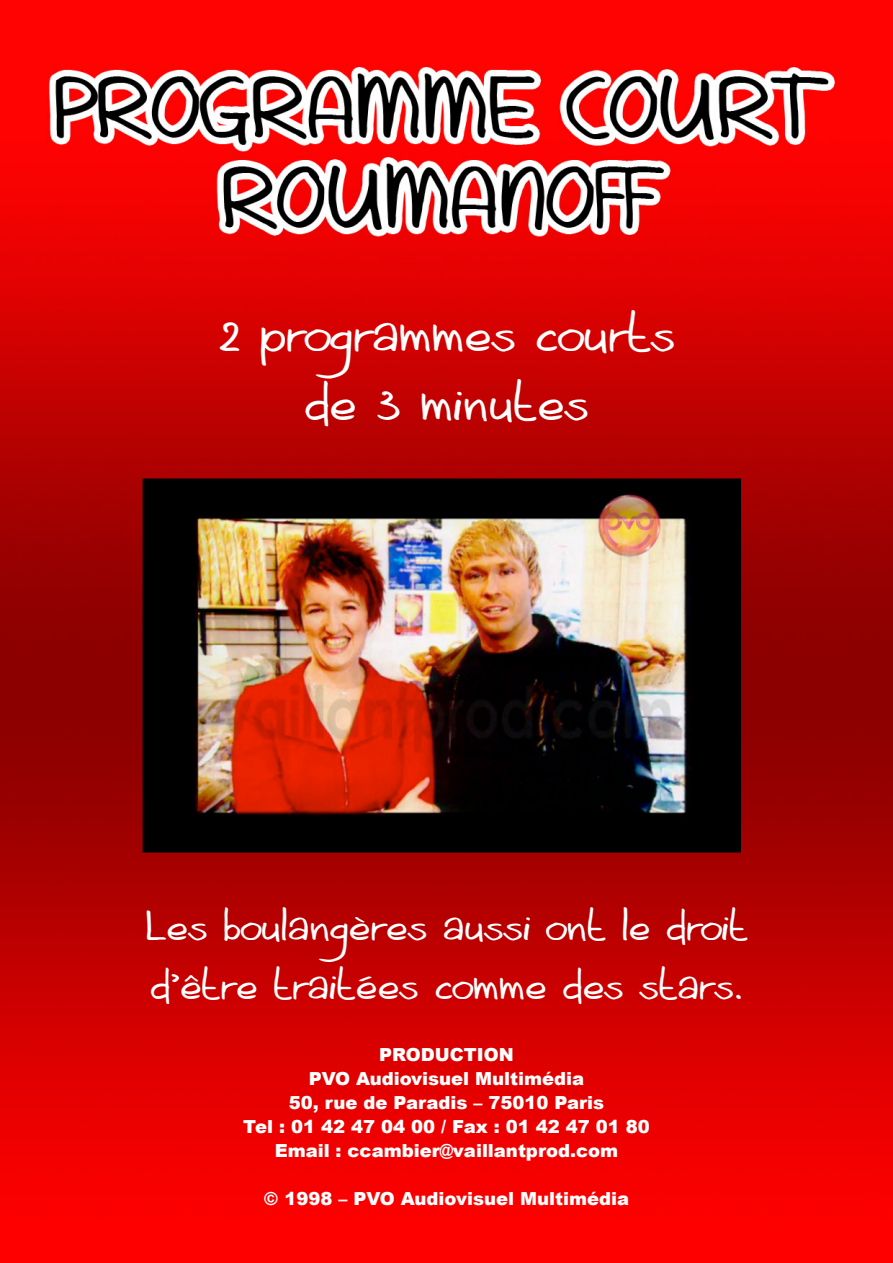
<style>
.page{position:relative;width:893px;height:1263px;background:#fff}
.page>*{position:absolute;margin:0;border:0;box-sizing:border-box;transform-origin:0 0}
.t1{font:37.5px "Aint Nothing Fancy Expanded Regula";color:#fff}
.t2{font:30px "Aint Nothing Fancy Expanded Regula";color:#fff}
.t3{font:900 18px "Arial";color:#fff}
</style>
<div class="page">
<img style="left:0;top:0;width:893px;height:1263px">
<p class="t1" style="left:218px;top:316px;width:459px">2 programmes courts</p>
<p class="t1" style="left:304px;top:385px;width:286px">de 3 minutes</p>
<p class="t2" style="left:145px;top:912px;width:604px">Les boulangères aussi ont le droit</p>
<p class="t2" style="left:150px;top:971px;width:594px">d'être traitées comme des stars.</p>
<p class="t3" style="left:379px;top:1041px;width:136px">PRODUCTION</p>
<p class="t3" style="left:309px;top:1065px;width:277px">PVO Audiovisuel Multimédia</p>
<p class="t3" style="left:289px;top:1089px;width:317px">50, rue de Paradis – 75010 Paris</p>
<p class="t3" style="left:243px;top:1113px;width:408px">Tel : 01 42 47 04 00 / Fax : 01 42 47 01 80</p>
<p class="t3" style="left:275px;top:1137px;width:345px">Email : ccambier@vaillantprod.com</p>
<p class="t3" style="left:264px;top:1185px;width:367px">© 1998 – PVO Audiovisuel Multimédia</p>
</div>
